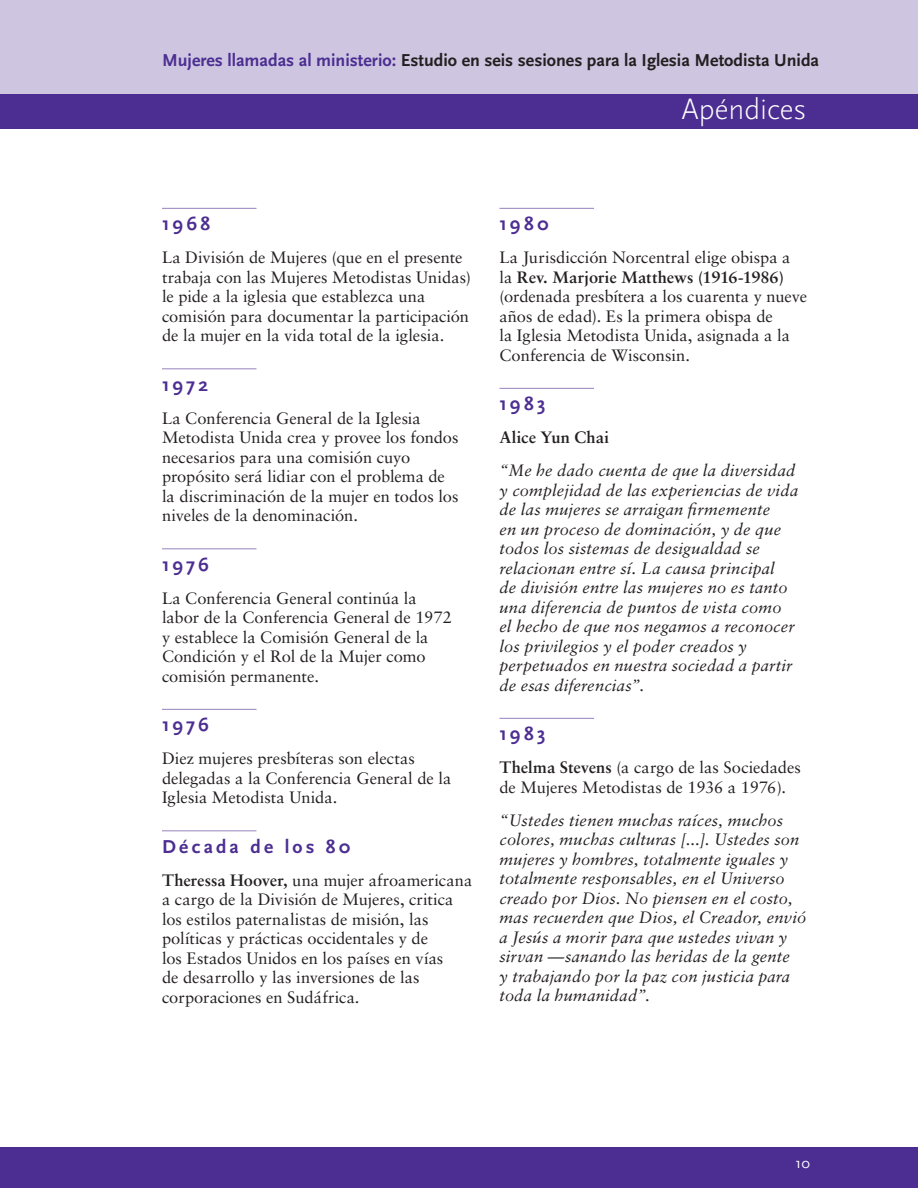
<style>
.page{position:relative;width:918px;height:1188px;background:#fff}
.page>*{position:absolute;margin:0;border:0;box-sizing:border-box;transform-origin:0 0}
.t1{font:300 30px "Scala Sans";color:#fff}
.Addendum_Date{font:700 19.5px "Scala Sans";letter-spacing:.16em;color:#4c2e92}
.t2{font:700 18px "Scala Sans";color:#231f20}
.Body_Text{font:16.5px/19.5px "Sabon";color:#231f20}
.Body_Text-2{font:italic 16.5px/19.5px "Sabon";letter-spacing:.01em;color:#231f20}
.Body_Text-3{font:700 16.5px "Sabon";letter-spacing:.01em;color:#231f20}
.t3{font:15px "Scala Sans";color:#fff}
.s1{color:#4c2e92}
.s2{font-weight:700}
</style>
<div class="page">
<div style="left:0;top:94px;width:918px;height:35px;background:#4c2e92"></div>
<div style="left:0;top:0;width:918px;height:94px;background:#cec6e1"></div>
<div style="left:0;top:1148px;width:918px;height:40px;background:#4c2e92"></div>
<hr style="left:162px;top:208px;width:94px;height:1px;background:#9583bd">
<hr style="left:162px;top:368px;width:94px;height:1px;background:#9583bd">
<hr style="left:162px;top:548px;width:94px;height:1px;background:#9583bd">
<hr style="left:162px;top:709px;width:94px;height:1px;background:#9583bd">
<hr style="left:162px;top:830px;width:94px;height:1px;background:#9583bd">
<hr style="left:500px;top:208px;width:94px;height:1px;background:#9583bd">
<hr style="left:500px;top:388px;width:94px;height:1px;background:#9583bd">
<hr style="left:500px;top:718px;width:94px;height:1px;background:#9583bd">
<p class="t2" style="left:162px;top:50px;width:659px"><span class="s1">Mujeres llamadas al ministerio:</span> Estudio en seis sesiones para la Iglesia Metodista Unida</p>
<h1 class="t1" style="left:681px;top:93px;width:127px">Apéndices</h1>
<p class="Addendum_Date" style="left:162px;top:213px;width:50px">1968</p>
<p class="Body_Text" style="left:162px;top:248px;width:310px">La División de Mujeres (que en el presente trabaja con las Mujeres Metodistas Unidas) le pide a la iglesia que establezca una comisión para documentar la participación de la mujer en la vida total de la iglesia.</p>
<p class="Addendum_Date" style="left:162px;top:374px;width:48px">1972</p>
<p class="Body_Text" style="left:162px;top:408px;width:298px">La Conferencia General de la Iglesia Metodista Unida crea y provee los fondos necesarios para una comisión cuyo propósito será lidiar con el problema de la discriminación de la mujer en todos los niveles de la denominación.</p>
<p class="Addendum_Date" style="left:162px;top:554px;width:48px">1976</p>
<p class="Body_Text" style="left:162px;top:588px;width:291px">La Conferencia General continúa la labor de la Conferencia General de 1972 y establece la Comisión General de la Condición y el Rol de la Mujer como comisión permanente.</p>
<p class="Addendum_Date" style="left:162px;top:714px;width:48px">1976</p>
<p class="Body_Text" style="left:162px;top:749px;width:291px">Diez mujeres presbíteras son electas delegadas a la Conferencia General de la<br>Iglesia Metodista Unida.</p>
<p class="Addendum_Date" style="left:162px;top:836px;width:190px">Década de los 80</p>
<p class="Body_Text" style="left:162px;top:870px;width:312px"><span class="s2">Theressa Hoover,</span> una mujer afroamericana a cargo de la División de Mujeres, critica los estilos paternalistas de misión, las políticas y prácticas occidentales y de<br>los Estados Unidos en los países en vías<br>de desarrollo y las inversiones de las corporaciones en Sudáfrica.</p>
<p class="Addendum_Date" style="left:500px;top:213px;width:50px">1980</p>
<p class="Body_Text" style="left:500px;top:248px;width:309px">La Jurisdicción Norcentral elige obispa a la <span class="s2">Rev. Marjorie Matthews (1916-1986) </span>(ordenada presbítera a los cuarenta y nueve años de edad). Es la primera obispa de<br>la Iglesia Metodista Unida, asignada a la Conferencia de Wisconsin.</p>
<p class="Addendum_Date" style="left:500px;top:393px;width:47px">1983</p>
<p class="Body_Text-3" style="left:500px;top:427px;width:111px">Alice Yun Chai</p>
<p class="Body_Text-2" style="left:500px;top:461px;width:300px">“Me he dado cuenta de que la diversidad y complejidad de las experiencias de vida de las mujeres se arraigan firmemente<br>en un proceso de dominación, y de que todos los sistemas de desigualdad se relacionan entre sí. La causa principal<br>de división entre las mujeres no es tanto una diferencia de puntos de vista como<br>el hecho de que nos negamos a reconocer los privilegios y el poder creados y perpetuados en nuestra sociedad a partir de esas diferencias”.</p>
<p class="Addendum_Date" style="left:500px;top:723px;width:47px">1983</p>
<p class="Body_Text" style="left:500px;top:758px;width:303px"><span class="s2">Thelma Stevens</span> (a cargo de las Sociedades de Mujeres Metodistas de 1936 a 1976).</p>
<p class="Body_Text-2" style="left:500px;top:810px;width:308px">“Ustedes tienen muchas raíces, muchos colores, muchas culturas [...]. Ustedes son mujeres y hombres, totalmente iguales y totalmente responsables, en el Universo creado por Dios. No piensen en el costo, mas recuerden que Dios, el Creador, envió a Jesús a morir para que ustedes vivan y sirvan —sanando las heridas de la gente<br>y trabajando por la paz con justicia para toda la humanidad”.</p>
<p class="t3" style="left:796px;top:1155px;width:16px">10</p>
</div>
